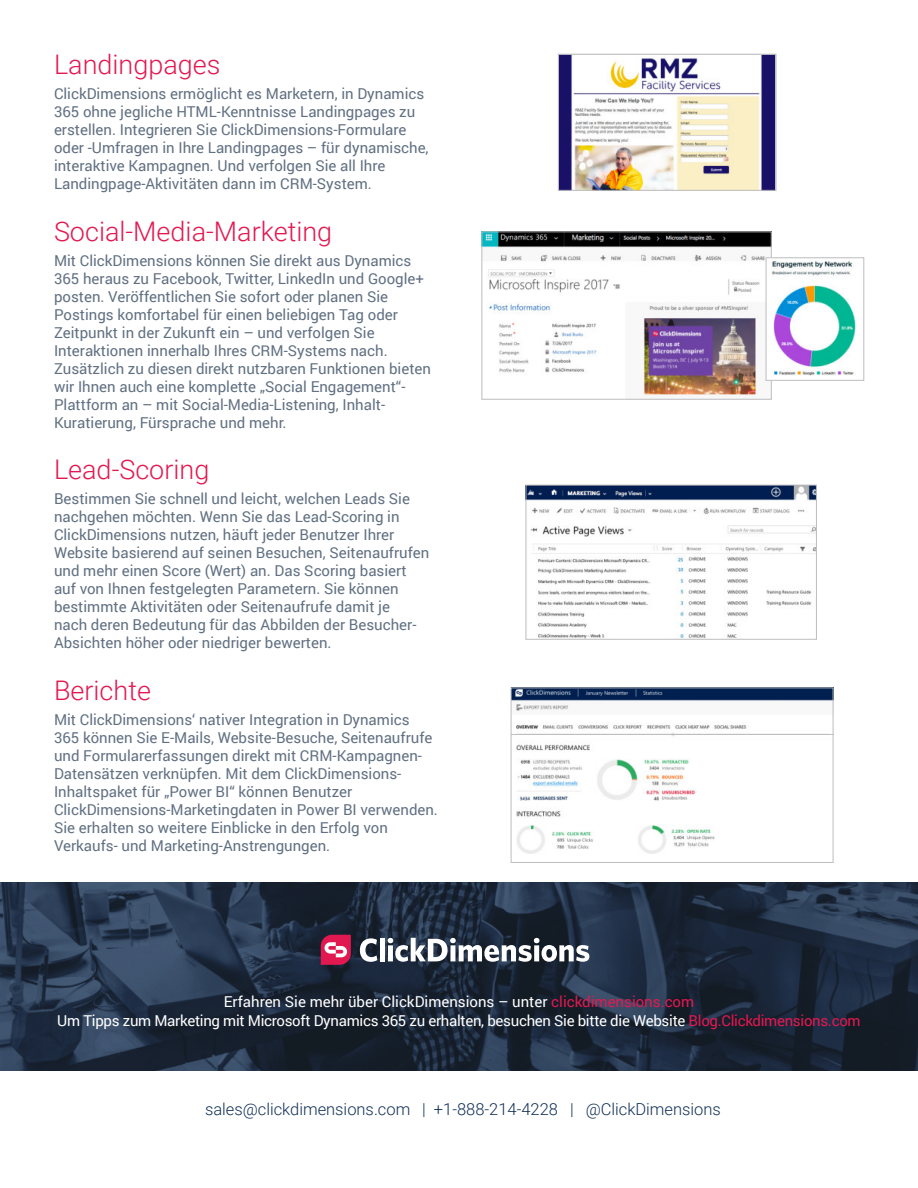
<style>
.page{position:relative;width:918px;height:1188px;background:#fff}
.page>*{position:absolute;margin:0;border:0;box-sizing:border-box;transform-origin:0 0}
.t1{font:300 27px "Roboto";color:#e31951}
.t2{font:300 16.5px "Roboto";color:#123157}
.t3{font:15px/18px "Roboto";color:#617082}
.t4{font:15px/19.5px "Roboto";letter-spacing:-.02em;color:#fff;text-align:center}
.s1{color:#e31951}
</style>
<div class="page">
<svg style="left:0;top:882px;width:918px;height:189px;background:#202e41"></svg>
<svg style="left:360px;top:938px;width:17px;height:24px"></svg>
<div style="left:380px;top:938px;width:5px;height:23px;background:#fff"></div>
<svg style="left:388px;top:938px;width:201px;height:24px"></svg>
<svg style="left:321px;top:935px;width:30px;height:30px"></svg>
<img style="left:528px;top:487px;width:287px;height:150px">
<div style="left:526px;top:485px;width:291px;height:154px;border:1px solid #bcbdc0"></div>
<img style="left:513px;top:690px;width:318px;height:164px">
<div style="left:511px;top:688px;width:322px;height:175px;border:1px solid #bcbdc0"></div>
<svg style="left:560px;top:56px;width:214px;height:133px"></svg>
<div style="left:558px;top:54px;width:218px;height:137px;border:1px solid #bcbdc0"></div>
<img style="left:484px;top:234px;width:285px;height:163px">
<div style="left:482px;top:232px;width:289px;height:167px;border:1px solid #bcbdc0"></div>
<svg style="left:768px;top:260px;width:88px;height:119px"></svg>
<div style="left:766px;top:258px;width:98px;height:123px;border:1px solid #bcbdc0"></div>
<h1 class="t1" style="left:54px;top:54px;width:168px">Landingpages</h1>
<p class="t3" style="left:54px;top:86px;width:376px">ClickDimensions ermöglicht es Marketern, in Dynamics 365 ohne jegliche HTML-Kenntnisse Landingpages zu erstellen. Integrieren Sie ClickDimensions-Formulare oder -Umfragen in Ihre Landingpages – für dynamische, interaktive Kampagnen. Und verfolgen Sie all Ihre Landingpage-Aktivitäten dann im CRM-System.</p>
<h1 class="t1" style="left:54px;top:220px;width:280px">Social-Media-Marketing</h1>
<p class="t3" style="left:54px;top:252px;width:378px">Mit ClickDimensions können Sie direkt aus Dynamics 365 heraus zu Facebook, Twitter, LinkedIn und Google+ posten. Veröffentlichen Sie sofort oder planen Sie Postings komfortabel für einen beliebigen Tag oder Zeitpunkt in der Zukunft ein – und verfolgen Sie Interaktionen innerhalb Ihres CRM-Systems nach.<br>Zusätzlich zu diesen direkt nutzbaren Funktionen bieten wir Ihnen auch eine komplette „Social Engagement“- Plattform an – mit Social-Media-Listening, Inhalt-Kuratierung, Fürsprache und mehr.</p>
<h1 class="t1" style="left:54px;top:459px;width:157px">Lead-Scoring</h1>
<p class="t3" style="left:54px;top:489px;width:377px">Bestimmen Sie schnell und leicht, welchen Leads Sie nachgehen möchten. Wenn Sie das Lead-Scoring in ClickDimensions nutzen, häuft jeder Benutzer Ihrer Website basierend auf seinen Besuchen, Seitenaufrufen und mehr einen Score (Wert) an. Das Scoring basiert auf von Ihnen festgelegten Parametern. Sie können bestimmte Aktivitäten oder Seitenaufrufe damit je<br>nach deren Bedeutung für das Abbilden der Besucher-Absichten höher oder niedriger bewerten.</p>
<h1 class="t1" style="left:54px;top:680px;width:98px">Berichte</h1>
<p class="t3" style="left:54px;top:711px;width:385px">Mit ClickDimensions‘ nativer Integration in Dynamics 365 können Sie E-Mails, Website-Besuche, Seitenaufrufe und Formularerfassungen direkt mit CRM-Kampagnen-Datensätzen verknüpfen. Mit dem ClickDimensions-Inhaltspaket für „Power BI“ können Benutzer ClickDimensions-Marketingdaten in Power BI verwenden.<br>Sie erhalten so weitere Einblicke in den Erfolg von Verkaufs- und Marketing-Anstrengungen.</p>
<p class="t4" style="left:57px;top:993px;width:805px">Erfahren Sie mehr über ClickDimensions – unter <span class="s1">clickdimensions.com<br></span>Um Tipps zum Marketing mit Microsoft Dynamics 365 zu erhalten, besuchen Sie bitte die Website <span class="s1">Blog.Clickdimensions.com</span></p>
<p class="t2" style="left:205px;top:1102px;width:517px">sales@clickdimensions.com | +1-888-214-4228 | @ClickDimensions</p>
</div>
